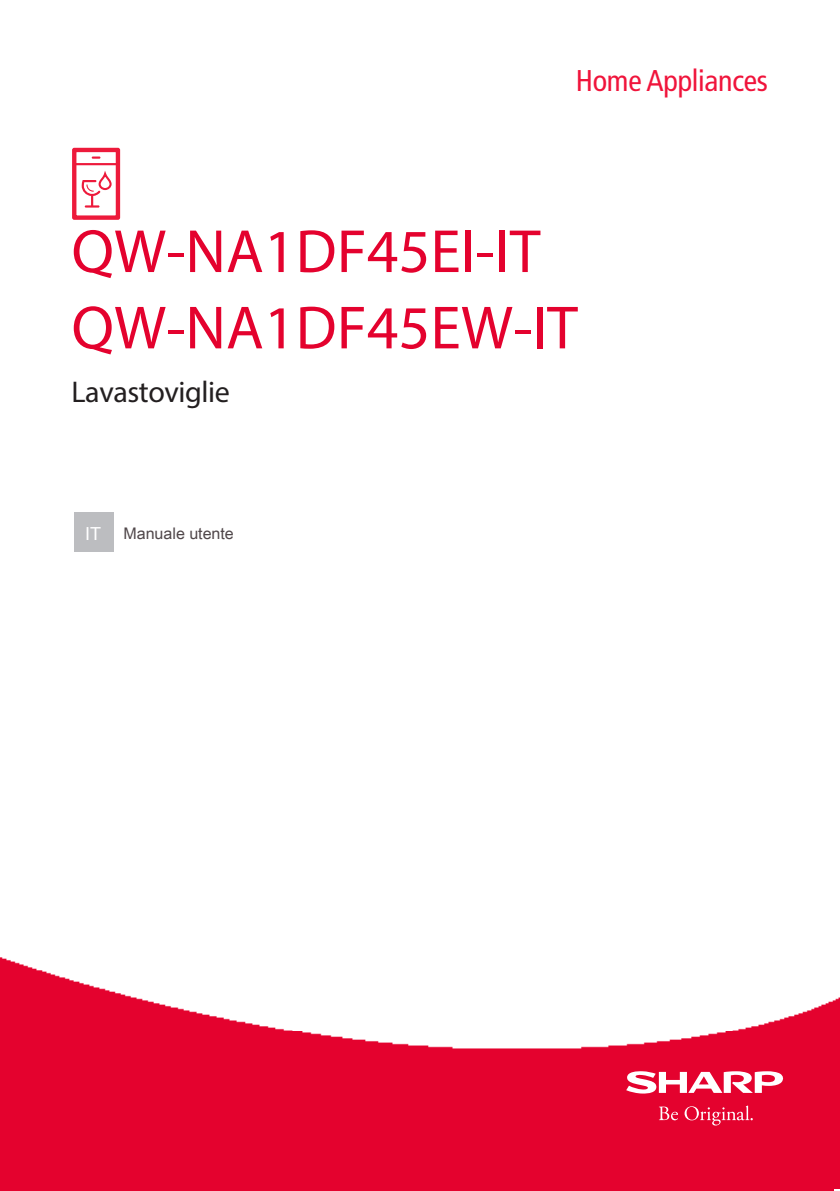
<style>
.page{position:relative;width:840px;height:1191px;background:#fff}
.page>*{position:absolute;margin:0;border:0;box-sizing:border-box;transform-origin:0 0}
.t1{font:61.4px/76.2px "Myriad Pro";letter-spacing:.005em;color:#e4022e}
.t2{font:condensed 30px "Frutiger LT Com";letter-spacing:-.01em;color:#f0143b}
.t3{font:30px "Myriad Pro";letter-spacing:-.015em;color:#231f20}
.t4{font:16px "Arial Unicode MS";color:#50474a}
.s1{font-size:18px;color:#fff}
</style>
<div class="page">
<img style="left:0;top:957px;width:839px;height:231px">
<svg style="left:658px;top:1106px;width:19px;height:14px"></svg>
<svg style="left:684px;top:1105px;width:68px;height:20px"></svg>
<svg style="left:626px;top:1071px;width:157px;height:22px"></svg>
<svg style="left:72px;top:148px;width:48px;height:72px"></svg>
<div style="left:74px;top:512px;width:40px;height:40px;background:#bcbdc0"></div>
<p class="t2" style="left:575px;top:69px;width:193px">Home Appliances</p>
<p class="t1" style="left:71px;top:212px;width:507px">QW-NA1DF45EI-IT<br>QW-NA1DF45EW-IT</p>
<p class="t3" style="left:71px;top:374px;width:160px">Lavastoviglie</p>
<p class="t4" style="left:85px;top:524px;width:150px"><span class="s1">IT</span> Manuale utente</p>
</div>
